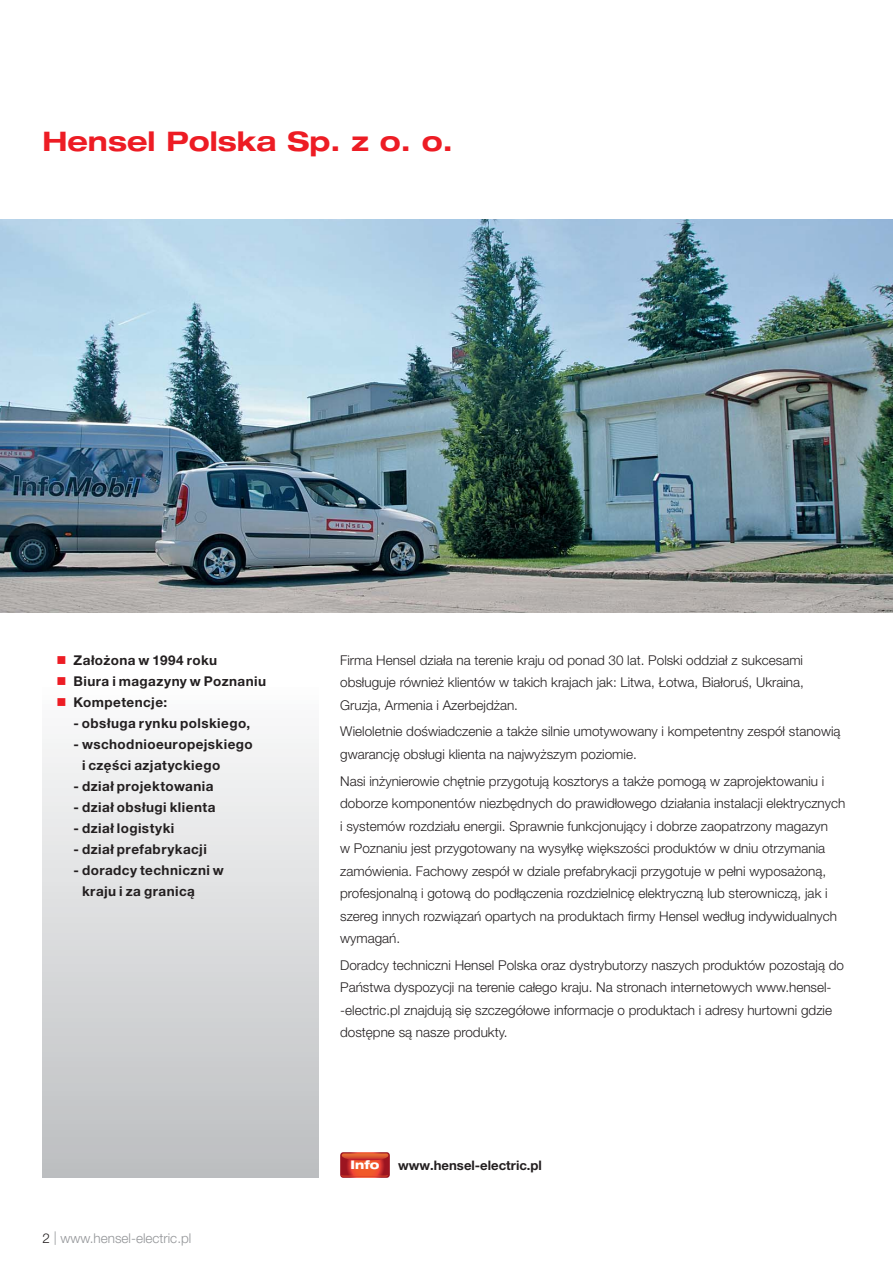
<style>
.page{position:relative;width:893px;height:1263px;background:#fff}
.page>*{position:absolute;margin:0;border:0;box-sizing:border-box;transform-origin:0 0}
.t1{font:700 expanded 27px "Helvetica Neue LT Pro";color:#ed1c24}
.t2{font:300 13.5px/22.5px "Helvetica Neue LT Pro";color:#231f20}
.t3{font:700 13.5px/21px "Helvetica Neue LT Pro";letter-spacing:.03em;color:#231f20}
.t4{font:300 13.5px "Helvetica Neue LT Pro";color:#939598}
.t5{font:700 13.2px "Helvetica Neue LT Pro";color:#231f20}
.t6{font:800 expanded 11.85px "Helvetica Neue LT Pro";color:#fff}
.s1{color:#ed1c24}
.s2{color:#231f20}
</style>
<div class="page">
<img style="left:0;top:219px;width:893px;height:393px">
<svg style="left:340px;top:1152px;width:50px;height:26px"></svg>
<svg style="left:342px;top:1153px;width:46px;height:8px"></svg>
<svg style="left:341px;top:1175px;width:47px;height:2px"></svg>
<div style="left:43px;top:680px;width:276px;height:498px;background:linear-gradient(to bottom,#fcfdfd,#bcbec0)"></div>
<h1 class="t1" style="left:43px;top:132px;width:412px">Hensel Polska Sp. z o. o.</h1>
<p class="t3" style="left:56px;top:652px;width:162px"><span class="s1">■</span> Założona w 1994 roku</p>
<p class="t3" style="left:56px;top:673px;width:211px"><span class="s1">■</span> Biura i magazyny w Poznaniu</p>
<p class="t3" style="left:56px;top:694px;width:112px"><span class="s1">■</span> Kompetencje:</p>
<p class="t3" style="left:73px;top:715px;width:178px">- obsługa rynku polskiego,</p>
<p class="t3" style="left:82px;top:736px;width:172px;text-indent:-8px">- wschodnioeuropejskiego i części azjatyckiego</p>
<p class="t3" style="left:73px;top:778px;width:142px">- dział projektowania</p>
<p class="t3" style="left:73px;top:799px;width:143px">- dział obsługi klienta</p>
<p class="t3" style="left:73px;top:820px;width:102px">- dział logistyki</p>
<p class="t3" style="left:73px;top:841px;width:135px">- dział prefabrykacji</p>
<p class="t3" style="left:82px;top:862px;width:143px;text-indent:-8px">- doradcy techniczni w kraju i za granicą</p>
<p class="t4" style="left:43px;top:1233px;width:150px"><span class="s2">2</span> | www.hensel-electric.pl</p>
<p class="t2" style="left:340px;top:650px;width:465px;text-align:justify">Firma Hensel działa na terenie kraju od ponad 30 lat. Polski oddział z sukcesami obsługuje również klientów w takich krajach jak: Litwa, Łotwa, Białoruś, Ukraina, Gruzja, Armenia i Azerbejdżan.</p>
<p class="t2" style="left:340px;top:722px;width:502px">Wieloletnie doświadczenie a także silnie umotywowany i kompetentny zespół stanowią gwarancję obsługi klienta na najwyższym poziomie.</p>
<p class="t2" style="left:340px;top:771px;width:507px">Nasi inżynierowie chętnie przygotują kosztorys a także pomogą w zaprojektowaniu i doborze komponentów niezbędnych do prawidłowego działania instalacji elektrycznych i systemów rozdziału energii. Sprawnie funkcjonujący i dobrze zaopatrzony magazyn<br>w Poznaniu jest przygotowany na wysyłkę większości produktów w dniu otrzymania zamówienia. Fachowy zespół w dziale prefabrykacji przygotuje w pełni wyposażoną, profesjonalną i gotową do podłączenia rozdzielnicę elektryczną lub sterowniczą, jak i szereg innych rozwiązań opartych na produktach firmy Hensel według indywidualnych wymagań.</p>
<p class="t2" style="left:340px;top:955px;width:505px">Doradcy techniczni Hensel Polska oraz dystrybutorzy naszych produktów pozostają do Państwa dyspozycji na terenie całego kraju. Na stronach internetowych www.hensel--electric.pl znajdują się szczegółowe informacje o produktach i adresy hurtowni gdzie dostępne są nasze produkty.</p>
<p class="t6" style="left:351px;top:1158px;width:30px">Info</p>
<p class="t5" style="left:398px;top:1160px;width:145px">www.hensel-electric.pl</p>
</div>
